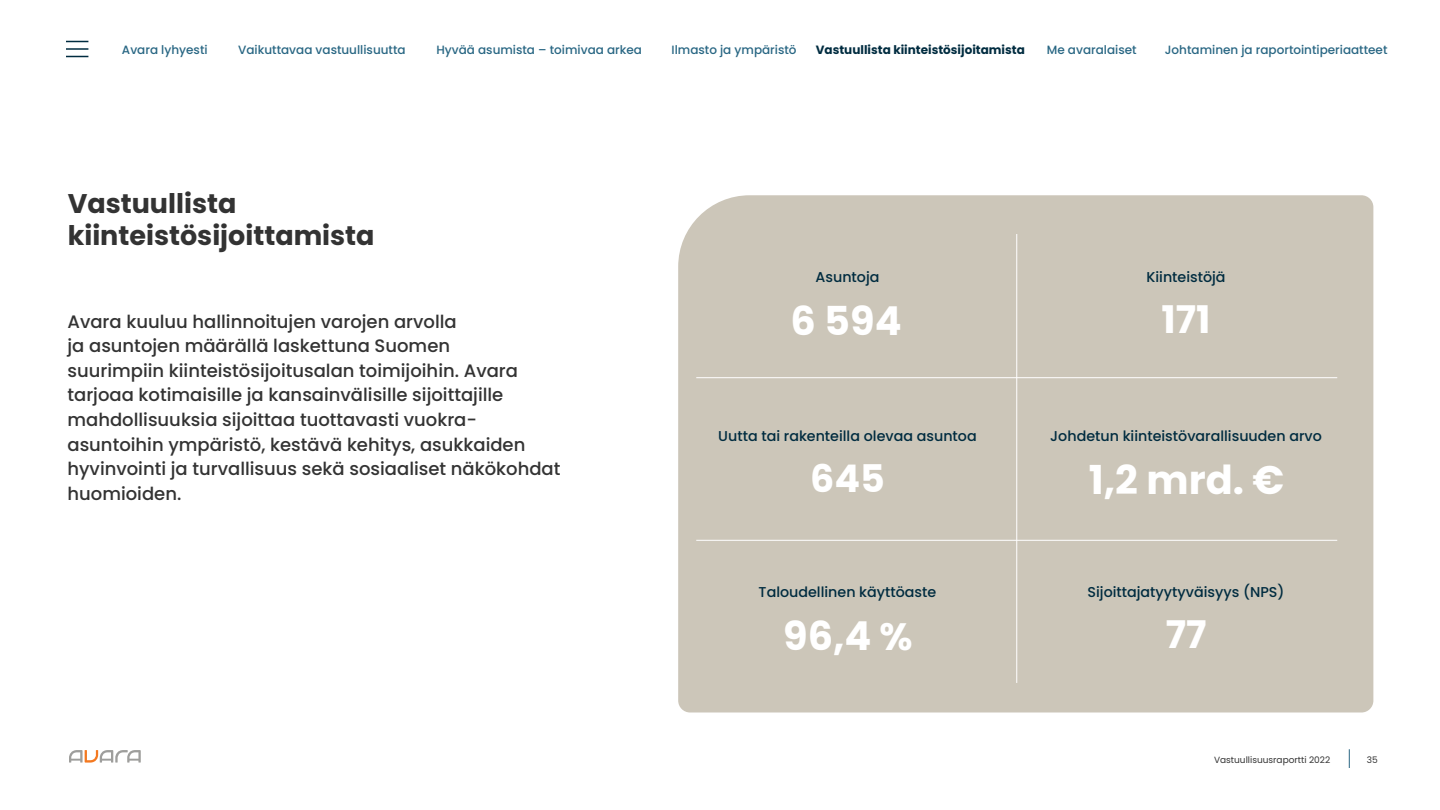
<style>
.page{position:relative;width:1440px;height:810px;background:#fff}
.page>*{position:absolute;margin:0;border:0;box-sizing:border-box;transform-origin:0 0}
.t1{font:700 39.9px "Poppins";color:#fff}
.t2{font:700 38.1px "Poppins";color:#fff}
.t3{font:700 27px/32.4px "Poppins";color:#333}
.t4{font:500 18px/24.6px "Poppins";color:#333}
.t5{font:500 14.25px "Poppins";color:#002c40}
.t6{font:500 12px "Poppins";color:#286683}
.t7{font:700 12px "Poppins";color:#002c40}
.t8{font:9px "Poppins";color:#333}
.s1{font-size:38.1px}
</style>
<div class="page">
<svg style="left:66px;top:56px;width:22px;height:1px"></svg>
<hr style="left:66px;top:48px;width:22px;height:2px;background:#002c40">
<svg style="left:66px;top:41px;width:22px;height:1px"></svg>
<svg style="left:69px;top:750px;width:72px;height:13px"></svg>
<svg style="left:1349px;top:749px;width:1px;height:19px"></svg>
<div style="left:678px;top:195px;width:695px;height:517px;background:#ccc6b9"></div>
<hr style="left:1016px;top:234px;width:1px;height:449px;background:#fff">
<hr style="left:696px;top:540px;width:641px;height:1px;background:#fff">
<hr style="left:696px;top:377px;width:641px;height:1px;background:#fff">
<p class="t6" style="left:122px;top:43px;width:87px">Avara lyhyesti</p>
<p class="t6" style="left:238px;top:43px;width:169px">Vaikuttavaa vastuullisuutta</p>
<p class="t6" style="left:436px;top:43px;width:207px">Hyvää asumista – toimivaa arkea</p>
<p class="t6" style="left:672px;top:43px;width:127px">Ilmasto ja ympäristö</p>
<p class="t7" style="left:816px;top:43px;width:211px">Vastuullista kiinteistösijoitamista</p>
<p class="t6" style="left:1047px;top:43px;width:91px">Me avaralaiset</p>
<p class="t6" style="left:1165px;top:43px;width:224px">Johtaminen ja raportointiperiaatteet</p>
<h3 class="t3" style="left:68px;top:188px;width:308px">Vastuullista kiinteistösijoittamista</h3>
<p class="t4" style="left:68px;top:309px;width:495px">Avara kuuluu hallinnoitujen varojen arvolla<br>ja asuntojen määrällä laskettuna Suomen<br>suurimpiin kiinteistösijoitusalan toimijoihin. Avara tarjoaa kotimaisille ja kansainvälisille sijoittajille mahdollisuuksia sijoittaa tuottavasti vuokra&shy;asuntoihin ympäristö, kestävä kehitys, asukkaiden hyvinvointi ja turvallisuus sekä sosiaaliset näkökohdat huomioiden.</p>
<p class="t5" style="left:816px;top:269px;width:65px">Asuntoja</p>
<h1 class="t1" style="left:790px;top:298px;width:113px">6 594</h1>
<p class="t5" style="left:1146px;top:269px;width:81px">Kiinteistöjä</p>
<h2 class="t2" style="left:1162px;top:297px;width:50px">171</h2>
<p class="t5" style="left:718px;top:428px;width:260px">Uutta tai rakenteilla olevaa asuntoa</p>
<p class="t5" style="left:1050px;top:428px;width:273px">Johdetun kiinteistövarallisuuden arvo</p>
<h2 class="t2" style="left:810px;top:457px;width:76px">645</h2>
<h1 class="t1" style="left:1089px;top:457px;width:197px">1,2 mrd. €</h1>
<p class="t5" style="left:759px;top:584px;width:179px">Taloudellinen käyttöaste</p>
<h1 class="t1" style="left:783px;top:613px;width:131px">96,4 <span class="s1">%</span></h1>
<p class="t5" style="left:1088px;top:584px;width:199px">Sijoittajatyytyväisyys (NPS)</p>
<h2 class="t2" style="left:1166px;top:612px;width:42px">77</h2>
<p class="t8" style="left:1214px;top:754px;width:118px">Vastuullisuusraportti 2022</p>
<p class="t8" style="left:1367px;top:754px;width:12px">35</p>
</div>
